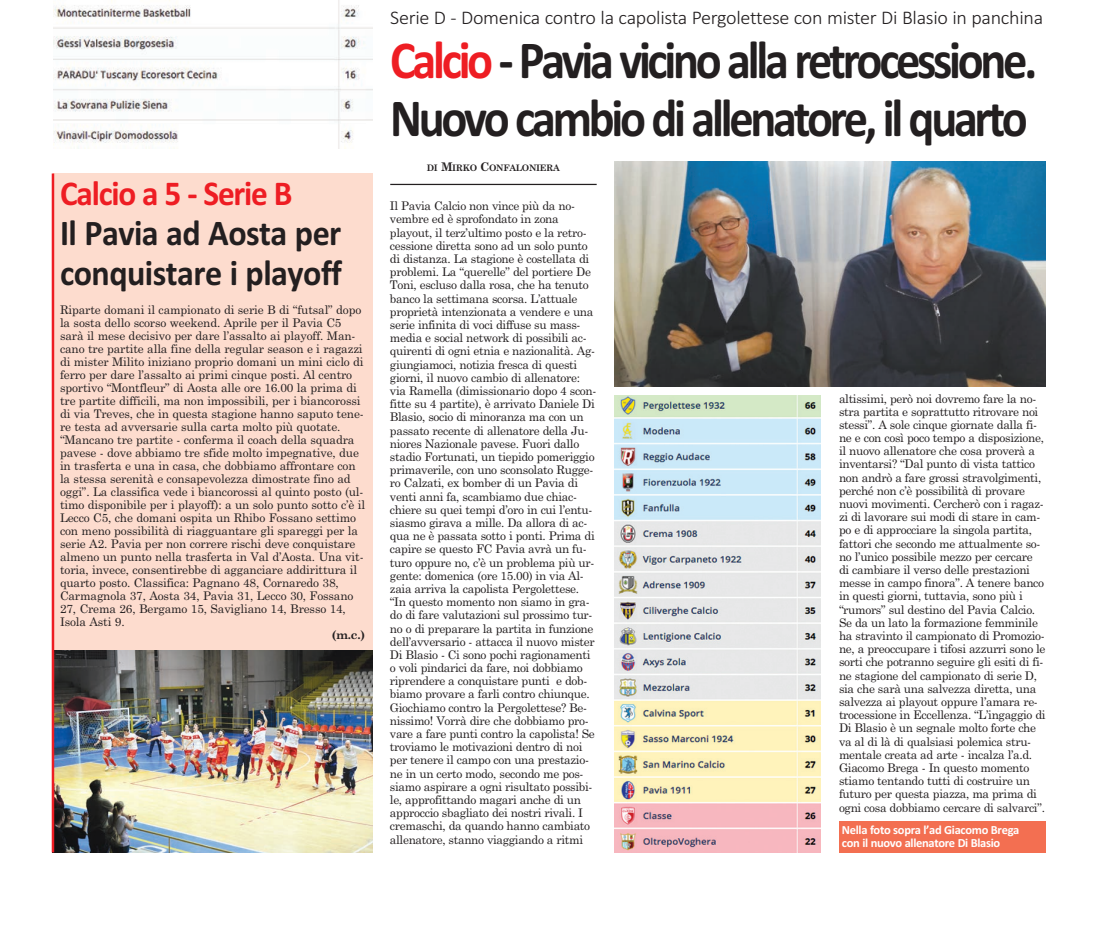
<style>
.page{position:relative;width:1099px;height:934px;background:#fff}
.page>*{position:absolute;margin:0;border:0;box-sizing:border-box;transform-origin:0 0}
.t1{font:700 53.75px/57.5px "Calibri";letter-spacing:-.07em;color:#231f20;scale:.9 1}
.t2{font:700 36.25px/40px "Calibri";letter-spacing:-.015em;color:#231f20;scale:.94 1}
.t3{font:700 35px "Calibri";letter-spacing:-.035em;color:#ee1d23;scale:.95 1}
.t4{font:300 19.38px "Calibri";letter-spacing:-.015em;color:#231f20;scale:1.04 1}
.t5{font:700 12.5px/13.8px "Calibri";letter-spacing:-.025em;color:#fff}
.t6{font:11.88px/13.1px "Century Schoolbook";letter-spacing:-.03em;color:#231f20}
.t7{font:11.88px/13px "Century Schoolbook";letter-spacing:-.01em;color:#231f20}
.t8{font:700 11.88px "Century Schoolbook";color:#231f20}
.t9{font:700 8.88px "Century Schoolbook";letter-spacing:-.04em;color:#231f20}
.s1{color:#ee1d23}
.s2{font-size:11.88px}
</style>
<div class="page">
<div style="left:53px;top:173px;width:319px;height:679px;background:#fddcce"></div>
<img style="left:54px;top:0;width:318px;height:148px">
<img style="left:614px;top:395px;width:207px;height:457px">
<img style="left:614px;top:162px;width:431px;height:224px">
<img style="left:54px;top:649px;width:318px;height:203px">
<div style="left:839px;top:820px;width:206px;height:32px;background:#f36f51"></div>
<hr style="left:390px;top:184px;width:206px;height:1px;background:#231f20">
<hr style="left:52px;top:173px;width:2px;height:679px;background:#ee1d23">
<h3 class="t3" style="left:60px;top:181px;width:246px">Calcio a 5 - Serie B</h3>
<h2 class="t2" style="left:60px;top:216px;width:301px">Il Pavia ad Aosta per conquistare i playoff</h2>
<p class="t7" style="left:60px;top:304px;width:306px">Riparte domani il campionato di serie B di “futsal” dopo la sosta dello scorso weekend. Aprile per il Pavia C5 sarà il mese decisivo per dare l’assalto ai playoff. Man&shy;cano tre partite alla fine della regular season e i ragazzi di mister Milito iniziano proprio domani un mini ciclo di ferro per dare l’assalto ai primi cinque posti. Al centro sportivo “Montfleur” di Aosta alle ore 16.00 la prima di tre partite difficili, ma non impossibili, per i biancorossi di via Treves, che in questa stagione hanno saputo tene&shy;re testa ad avversarie sulla carta molto più quotate. “Mancano tre partite - conferma il coach della squadra pavese - dove abbiamo tre sfide molto impegnative, due in trasferta e una in casa, che dobbiamo affrontare con la stessa serenità e consapevolezza dimostrate fino ad oggi”. La classifica vede i biancorossi al quinto posto (ul&shy;timo disponibile per i playoff): a un solo punto sotto c’è il Lecco C5, che domani ospita un Rhibo Fossano settimo con meno possibilità di riagguantare gli spareggi per la serie A2. Pavia per non correre rischi deve conquistare almeno un punto nella trasferta in Val d’Aosta. Una vit&shy;toria, invece, consentirebbe di agganciare addirittura il quarto posto. Classifica: Pagnano 48, Cornaredo 38, Carmagnola 37, Aosta 34, Pavia 31, Lecco 30, Fossano 27, Crema 26, Bergamo 15, Savigliano 14, Bresso 14, Isola Asti 9.</p>
<p class="t8" style="left:332px;top:627px;width:35px">(m.c.)</p>
<h3 class="t4" style="left:390px;top:11px;width:629px">Serie D - Domenica contro la capolista Pergolettese con mister Di Blasio in panchina</h3>
<h1 class="t1" style="left:390px;top:36px;width:720px"><span class="s1">Calcio</span> - Pavia vicino alla retrocessione.<br>Nuovo cambio di allenatore, il quarto</h1>
<p class="t9" style="left:427px;top:162px;width:134px">DI <span class="s2">M</span>IRKO <span class="s2">C</span>ONFALONIERA</p>
<p class="t6" style="left:390px;top:200px;width:208px">Il Pavia Calcio non vince più da no&shy;vembre ed è sprofondato in zona playout, il terz’ultimo posto e la retro&shy;cessione diretta sono ad un solo punto di distanza. La stagione è costellata di problemi. La “querelle” del portiere De Toni, escluso dalla rosa, che ha tenuto banco la settimana scorsa. L’attuale proprietà intenzionata a vendere e una serie infinita di voci diffuse su mass&shy;media e social network di possibili ac&shy;quirenti di ogni etnia e nazionalità. Ag&shy;giungiamoci, notizia fresca di questi giorni, il nuovo cambio di allenatore: via Ramella (dimissionario dopo 4 scon&shy;fitte su 4 partite), è arrivato Daniele Di Blasio, socio di minoranza ma con un passato recente di allenatore della Ju&shy;niores Nazionale pavese. Fuori dallo stadio Fortunati, un tiepido pomeriggio primaverile, con uno sconsolato Rugge&shy;ro Calzati, ex bomber di un Pavia di venti anni fa, scambiamo due chiac&shy;chiere su quei tempi d’oro in cui l’entu&shy;siasmo girava a mille. Da allora di ac&shy;qua ne è passata sotto i ponti. Prima di capire se questo FC Pavia avrà un fu&shy;turo oppure no, c’è un problema più ur&shy;gente: domenica (ore 15.00) in via Al&shy;zaia arriva la capolista Pergolettese. “In questo momento non siamo in gra&shy;do di fare valutazioni sul prossimo tur&shy;no o di preparare la partita in funzione dell’avversario - attacca il nuovo mister Di Blasio - Ci sono pochi ragionamenti o voli pindarici da fare, noi dobbiamo riprendere a conquistare punti e dob&shy;biamo provare a farli contro chiunque.<br>Giochiamo contro la Pergolettese? Be&shy;nissimo! Vorrà dire che dobbiamo pro&shy;vare a fare punti contro la capolista! Se troviamo le motivazioni dentro di noi per tenere il campo con una prestazio&shy;ne in un certo modo, secondo me pos&shy;siamo aspirare a ogni risultato possibi&shy;le, approfittando magari anche di un approccio sbagliato dei nostri rivali. I cremaschi, da quando hanno cambiato allenatore, stanno viaggiando a ritmi</p>
<p class="t6" style="left:839px;top:392px;width:208px">altissimi, però noi dovremo fare la no&shy;stra partita e soprattutto ritrovare noi stessi”. A sole cinque giornate dalla fi&shy;ne e con così poco tempo a disposizione, il nuovo allenatore che cosa proverà a inventarsi? “Dal punto di vista tattico non andrò a fare grossi stravolgimenti, perché non c’è possibilità di provare nuovi movimenti. Cercherò con i ragaz&shy;zi di lavorare sui modi di stare in cam&shy;po e di approcciare la singola partita, fattori che secondo me attualmente so&shy;no l’unico possibile mezzo per cercare di cambiare il verso delle prestazioni messe in campo finora”. A tenere banco in questi giorni, tuttavia, sono più i “rumors” sul destino del Pavia Calcio.<br>Se da un lato la formazione femminile ha stravinto il campionato di Promozio&shy;ne, a preoccupare i tifosi azzurri sono le sorti che potranno seguire gli esiti di fi&shy;ne stagione del campionato di serie D, sia che sarà una salvezza diretta, una salvezza ai playout oppure l’amara re&shy;trocessione in Eccellenza. “L’ingaggio di Di Blasio è un segnale molto forte che va al di là di qualsiasi polemica stru&shy;mentale creata ad arte - incalza l’a.d.<br>Giacomo Brega - In questo momento stiamo tentando tutti di costruire un futuro per questa piazza, ma prima di ogni cosa dobbiamo cercare di salvarci”.</p>
<p class="t5" style="left:842px;top:823px;width:179px">Nella foto sopra l’ad Giacomo Brega con il nuovo allenatore Di Blasio</p>
</div>
